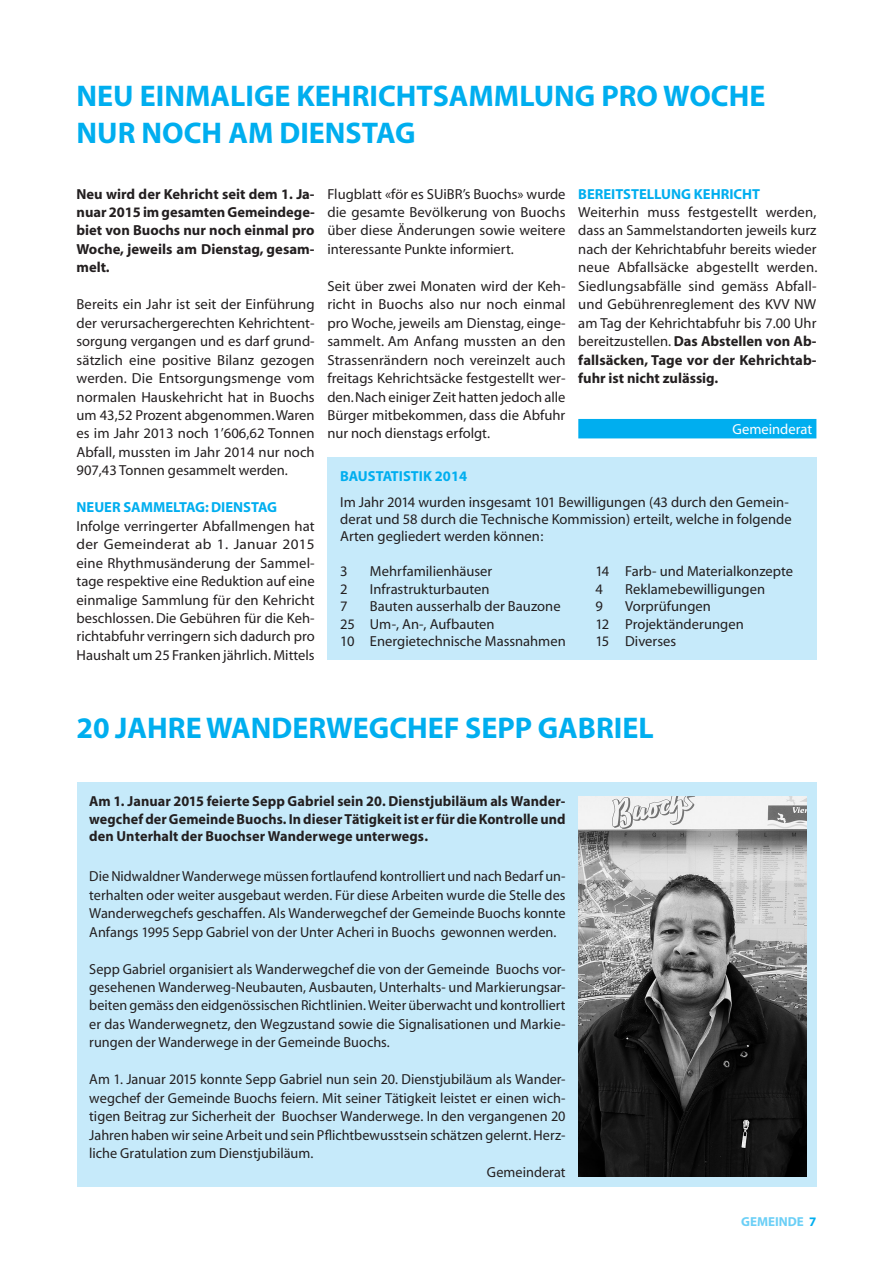
<style>
.page{position:relative;width:893px;height:1263px;background:#fff}
.page>*{position:absolute;margin:0;border:0;box-sizing:border-box;transform-origin:0 0}
.t1{font:700 30px/36.9px "Myriad";color:#00aeef}
.t2{font:14.55px/18.5px "Myriad";color:#231f20;text-align:justify}
.t3{font:700 14.55px/18.5px "Myriad";letter-spacing:.005em;color:#231f20;text-align:justify}
.t4{font:700 14.55px "Myriad";color:#00aeef}
.t5{font:14.55px "Myriad";color:#fff}
.t6{font:700 13.05px "Myriad";color:#6bcff6}
.s1{font-weight:700}
.s2{color:#00aeef}
</style>
<div class="page">
<div style="left:578px;top:419px;width:238px;height:19px;background:#00aeef"></div>
<div style="left:327px;top:457px;width:489px;height:203px;background:#c6eafa"></div>
<div style="left:77px;top:782px;width:739px;height:404px;background:#c6eafa"></div>
<img style="left:578px;top:797px;width:228px;height:379px">
<h1 class="t1" style="left:77px;top:79px;width:690px">NEU EINMALIGE KEHRICHTSAMMLUNG PRO WOCHE<br>NUR NOCH AM DIENSTAG</h1>
<p class="t3" style="left:77px;top:185px;width:240px">Neu wird der Kehricht seit dem 1. Ja&shy;nuar 2015 im gesamten Gemeindege&shy;biet von Buochs nur noch einmal pro Woche, jeweils am Dienstag, gesam&shy;melt.</p>
<p class="t2" style="left:77px;top:296px;width:240px">Bereits ein Jahr ist seit der Einführung der verursachergerechten Kehrichtent&shy;sorgung vergangen und es darf grund&shy;sätzlich eine positive Bilanz gezogen werden. Die Entsorgungsmenge vom normalen Hauskehricht hat in Buochs um 43,52 Prozent abgenommen. Waren es im Jahr 2013 noch 1’606,62 Tonnen Abfall, mussten im Jahr 2014 nur noch 907,43 Tonnen gesammelt werden.</p>
<p class="t4" style="left:77px;top:500px;width:202px">NEUER SAMMELTAG: DIENSTAG</p>
<p class="t2" style="left:77px;top:517px;width:240px">Infolge verringerter Abfallmengen hat der Gemeinderat ab 1. Januar 2015 eine Rhythmusänderung der Sammel&shy;tage respektive eine Reduktion auf eine einmalige Sammlung für den Kehricht beschlossen. Die Gebühren für die Keh&shy;richtabfuhr verringern sich dadurch pro Haushalt um 25 Franken jährlich. Mittels</p>
<p class="t2" style="left:327px;top:185px;width:240px">Flugblatt «för es SUiBR’s Buochs» wurde die gesamte Bevölkerung von Buochs über diese Änderungen sowie weitere interessante Punkte informiert.</p>
<p class="t2" style="left:327px;top:277px;width:240px">Seit über zwei Monaten wird der Keh&shy;richt in Buochs also nur noch einmal pro Woche, jeweils am Dienstag, einge&shy;sammelt. Am Anfang mussten an den Strassenrändern noch vereinzelt auch freitags Kehrichtsäcke festgestellt wer&shy;den. Nach einiger Zeit hatten jedoch alle Bürger mitbekommen, dass die Abfuhr nur noch dienstags erfolgt.</p>
<p class="t4" style="left:578px;top:186px;width:183px">BEREITSTELLUNG KEHRICHT</p>
<p class="t2" style="left:578px;top:204px;width:241px">Weiterhin muss festgestellt werden, dass an Sammelstandorten jeweils kurz nach der Kehrichtabfuhr bereits wieder neue Abfallsäcke abgestellt werden.<br>Siedlungsabfälle sind gemäss Abfall&shy;und Gebührenreglement des KVV NW am Tag der Kehrichtabfuhr bis 7.00 Uhr bereitzustellen. <span class="s1">Das Abstellen von Ab&shy;fallsäcken, Tage vor der Kehrichtab&shy;fuhr ist nicht zulässig.</span></p>
<p class="t5" style="left:732px;top:422px;width:81px">Gemeinderat</p>
<p class="t4" style="left:340px;top:468px;width:128px">BAUSTATISTIK 2014</p>
<p class="t2" style="left:340px;top:494px;width:453px;line-height:17.4px;text-align:left">Im Jahr 2014 wurden insgesamt 101 Bewilligungen (43 durch den Gemein&shy;derat und 58 durch die Technische Kommission) erteilt, welche in folgende<br>Arten gegliedert werden können:</p>
<p class="t2" style="left:340px;top:563px;width:9px">3</p>
<p class="t2" style="left:370px;top:563px;width:124px">Mehrfamilienhäuser</p>
<p class="t2" style="left:595px;top:563px;width:199px">14 Farb- und Materialkonzepte</p>
<p class="t2" style="left:340px;top:580px;width:9px">2</p>
<p class="t2" style="left:370px;top:580px;width:121px">Infrastrukturbauten</p>
<p class="t2" style="left:595px;top:580px;width:9px">4</p>
<p class="t2" style="left:625px;top:580px;width:142px">Reklamebewilligungen</p>
<p class="t2" style="left:340px;top:598px;width:9px">7</p>
<p class="t2" style="left:370px;top:598px;width:192px">Bauten ausserhalb der Bauzone</p>
<p class="t2" style="left:595px;top:598px;width:9px">9</p>
<p class="t2" style="left:625px;top:598px;width:87px">Vorprüfungen</p>
<p class="t2" style="left:340px;top:615px;width:156px">25 Um-, An-, Aufbauten</p>
<p class="t2" style="left:595px;top:615px;width:150px">12 Projektänderungen</p>
<p class="t2" style="left:340px;top:633px;width:227px">10 Energietechnische Massnahmen</p>
<p class="t2" style="left:595px;top:633px;width:82px">15 Diverses</p>
<h1 class="t1" style="left:77px;top:710px;width:579px">20 JAHRE WANDERWEGCHEF SEPP GABRIEL</h1>
<p class="t3" style="left:89px;top:793px;width:478px;line-height:17.4px">Am 1. Januar 2015 feierte Sepp Gabriel sein 20. Dienstjubiläum als Wander&shy;wegchef der Gemeinde Buochs. In dieser Tätigkeit ist er für die Kontrolle und den Unterhalt der Buochser Wanderwege unterwegs.</p>
<p class="t2" style="left:89px;top:868px;width:478px">Die Nidwaldner Wanderwege müssen fortlaufend kontrolliert und nach Bedarf un&shy;terhalten oder weiter ausgebaut werden. Für diese Arbeiten wurde die Stelle des Wanderwegchefs geschaffen. Als Wanderwegchef der Gemeinde Buochs konnte Anfangs 1995 Sepp Gabriel von der Unter Acheri in Buochs gewonnen werden.</p>
<p class="t2" style="left:89px;top:960px;width:478px">Sepp Gabriel organisiert als Wanderwegchef die von der Gemeinde Buochs vor&shy;gesehenen Wanderweg-Neubauten, Ausbauten, Unterhalts- und Markierungsar&shy;beiten gemäss den eidgenössischen Richtlinien. Weiter überwacht und kontrolliert er das Wanderwegnetz, den Wegzustand sowie die Signalisationen und Markie&shy;rungen der Wanderwege in der Gemeinde Buochs.</p>
<p class="t2" style="left:89px;top:1071px;width:478px">Am 1. Januar 2015 konnte Sepp Gabriel nun sein 20. Dienstjubiläum als Wander-</p>
<p class="t2" style="left:89px;top:1089px;width:478px">wegchef der Gemeinde Buochs feiern. Mit seiner Tätigkeit leistet er einen wich-</p>
<p class="t2" style="left:89px;top:1108px;width:478px">tigen Beitrag zur Sicherheit der Buochser Wanderwege. In den vergangenen 20</p>
<p class="t2" style="left:89px;top:1126px;width:478px">Jahren haben wir seine Arbeit und sein Pflichtbewusstsein schätzen gelernt. Herz-</p>
<p class="t2" style="left:89px;top:1144px;width:225px">liche Gratulation zum Dienstjubiläum.</p>
<p class="t2" style="left:487px;top:1163px;width:80px">Gemeinderat</p>
<p class="t6" style="left:741px;top:1215px;width:77px">GEMEINDE <span class="s2">7</span></p>
</div>
